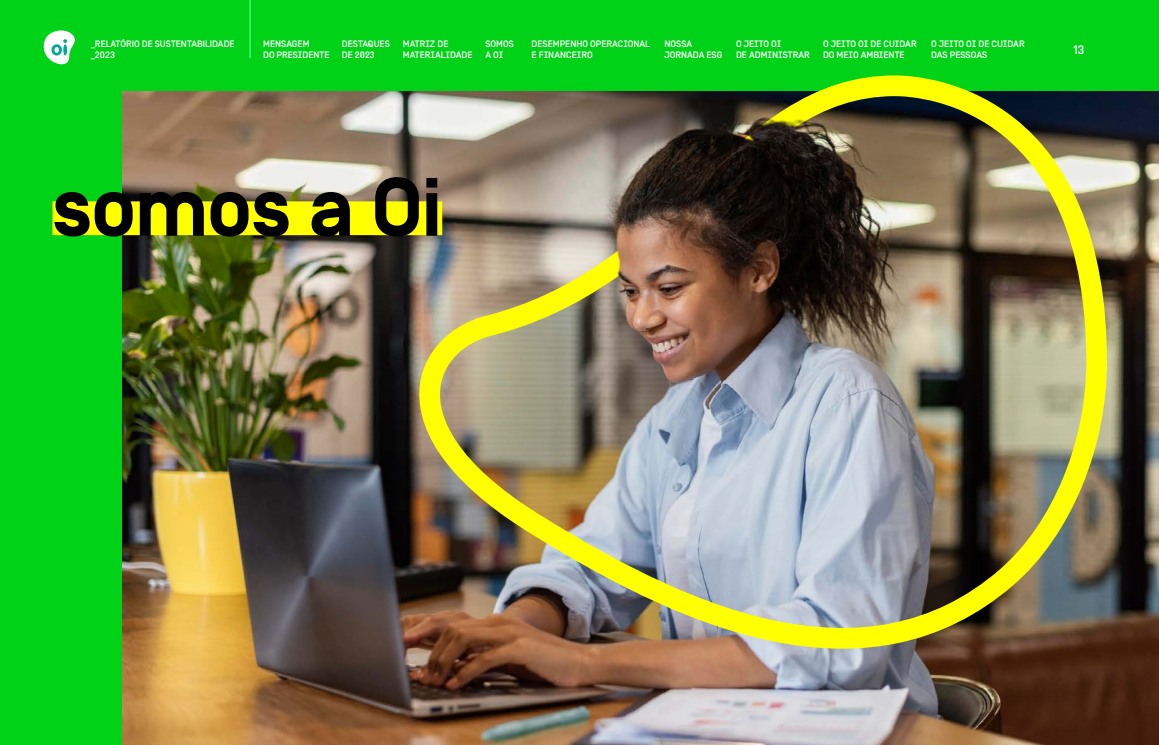
<style>
.page{position:relative;width:1159px;height:745px;background:#fff}
.page>*{position:absolute;margin:0;border:0;box-sizing:border-box;transform-origin:0 0}
.A_____Capítulo{font:700 82.5px "Simplon BP";letter-spacing:-.01em;color:#000}
.Texto_corrido{font:500 12.38px "Simplon BP";color:#fff}
.SUM_1{font:9.38px/11.2px "Simplon Oi Headline";color:#fff}
.Texto_corrido-2{font:500 9.38px/11.2px "Simplon BP";color:#fff}
</style>
<div class="page">
<div style="left:0;top:0;width:1159px;height:744px;background:#00d218"></div>
<img style="left:122px;top:92px;width:1037px;height:652px">
<img style="left:417px;top:75px;width:690px;height:573px">
<img style="left:122px;top:92px;width:874px;height:405px">
<div style="left:52px;top:201px;width:390px;height:34px;background:#ff0"></div>
<hr style="left:249px;top:0;width:2px;height:58px;background:#4bff88">
<svg style="left:43px;top:30px;width:32px;height:34px"></svg>
<p class="Texto_corrido-2" style="left:91px;top:38px;width:145px">_RELATÓRIO DE SUSTENTABILIDADE _2023</p>
<p class="SUM_1" style="left:263px;top:38px;width:68px">MENSAGEM<br>DO PRESIDENTE</p>
<p class="SUM_1" style="left:342px;top:38px;width:50px">DESTAQUES<br>DE 2023</p>
<p class="SUM_1" style="left:403px;top:38px;width:71px">MATRIZ DE<br>MATERIALIDADE</p>
<p class="SUM_1" style="left:485px;top:38px;width:30px">SOMOS<br>A OI</p>
<p class="SUM_1" style="left:531px;top:38px;width:120px">DESEMPENHO OPERACIONAL<br>E FINANCEIRO</p>
<p class="SUM_1" style="left:664px;top:38px;width:59px">NOSSA<br>JORNADA ESG</p>
<p class="SUM_1" style="left:736px;top:38px;width:75px">O JEITO OI<br>DE ADMINISTRAR</p>
<p class="SUM_1" style="left:823px;top:38px;width:95px">O JEITO OI DE CUIDAR<br>DO MEIO AMBIENTE</p>
<p class="SUM_1" style="left:931px;top:38px;width:95px">O JEITO OI DE CUIDAR<br>DAS PESSOAS</p>
<p class="Texto_corrido" style="left:1073px;top:42px;width:12px">13</p>
<p class="A_____Capítulo" style="left:52px;top:160px;width:391px">somos a Oi</p>
</div>
